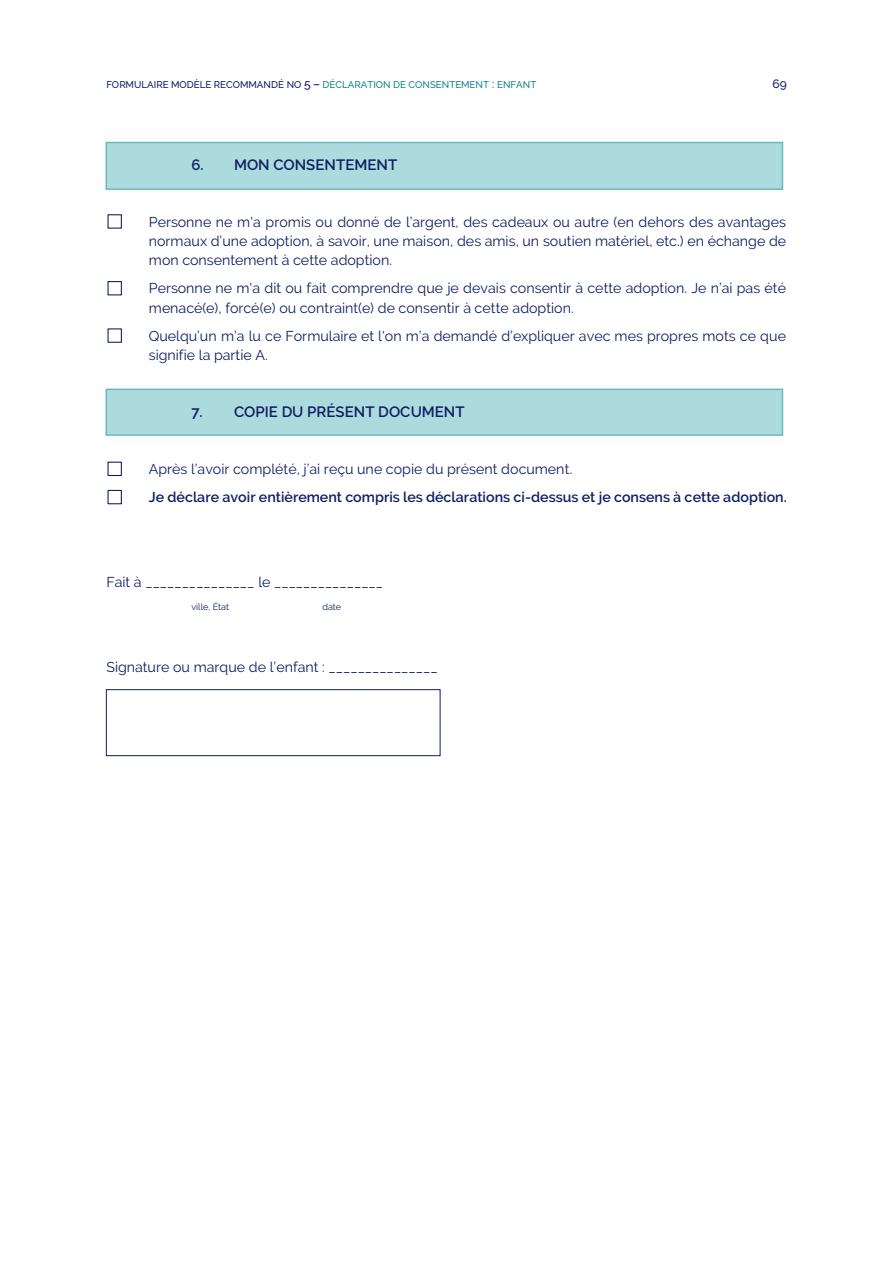
<style>
.page{position:relative;width:893px;height:1263px;background:#fff}
.page>*{position:absolute;margin:0;border:0;box-sizing:border-box;transform-origin:0 0}
.t1{font:600 15px "Raleway";color:#0d1e63}
.t2{font:14.25px/19.2px "Raleway";color:#0d1e63}
.t3{font:600 14.25px "Raleway";color:#0d1e63}
.t4{font:500 12px "Raleway";color:#0d1e63}
.t5{font:500 9.75px "Raleway";letter-spacing:.005em;color:#15848d}
.t6{font:9px "Raleway";color:#0d1e63}
.s1{color:#0d1e63}
.s2{font-size:12px;color:#0d1e63}
.s3{font-size:12px}
</style>
<div class="page">
<div style="left:106px;top:142px;width:676px;height:47px;background:#addbdd"></div>
<div style="left:106px;top:142px;width:677px;height:48px;border:2px solid #66babf"></div>
<div style="left:106px;top:389px;width:676px;height:46px;background:#addbdd"></div>
<div style="left:106px;top:389px;width:677px;height:47px;border:2px solid #66babf"></div>
<div style="left:107px;top:214px;width:15px;height:15px;border:1px solid #0d1e63"></div>
<div style="left:107px;top:281px;width:15px;height:14px;border:1px solid #0d1e63"></div>
<div style="left:107px;top:328px;width:15px;height:15px;border:1px solid #0d1e63"></div>
<div style="left:107px;top:462px;width:15px;height:14px;border:1px solid #0d1e63"></div>
<div style="left:107px;top:490px;width:15px;height:14px;border:1px solid #0d1e63"></div>
<div style="left:106px;top:689px;width:334px;height:67px;border:1px solid #0d1e63"></div>
<p class="t5" style="left:106px;top:79px;width:431px"><span class="s1">FORMULAIRE MODÈLE RECOMMANDÉ NO</span> <span class="s2">5 –</span> DÉCLARATION DE CONSENTEMENT <span class="s3">:</span> ENFANT</p>
<p class="t4" style="left:773px;top:77px;width:16px">69</p>
<p class="t1" style="left:191px;top:156px;width:207px">6. MON CONSENTEMENT</p>
<p class="t2" style="left:149px;top:212px;width:639px;text-align:justify">Personne ne m'a promis ou donné de l’argent, des cadeaux ou autre (en dehors des avantages normaux d’une adoption, à savoir, une maison, des amis, un soutien matériel, etc.) en échange de mon consentement à cette adoption.</p>
<p class="t2" style="left:149px;top:279px;width:639px">Personne ne m'a dit ou fait comprendre que je devais consentir à cette adoption. Je n’ai pas été menacé(e), forcé(e) ou contraint(e) de consentir à cette adoption.</p>
<p class="t2" style="left:149px;top:326px;width:639px">Quelqu’un m’a lu ce Formulaire et l'on m’a demandé d’expliquer avec mes propres mots ce que signifie la partie A.</p>
<p class="t1" style="left:191px;top:403px;width:275px">7. COPIE DU PRÉSENT DOCUMENT</p>
<p class="t2" style="left:149px;top:459px;width:425px">Après l’avoir complété, j’ai reçu une copie du présent document.</p>
<p class="t3" style="left:149px;top:489px;width:640px">Je déclare avoir entièrement compris les déclarations ci-dessus et je consens à cette adoption.</p>
<p class="t2" style="left:106px;top:572px;width:278px">Fait à _______________ le _______________</p>
<p class="t6" style="left:191px;top:602px;width:39px">ville, État</p>
<p class="t6" style="left:322px;top:602px;width:20px">date</p>
<p class="t2" style="left:106px;top:657px;width:333px">Signature ou marque de l’enfant : _______________</p>
</div>
